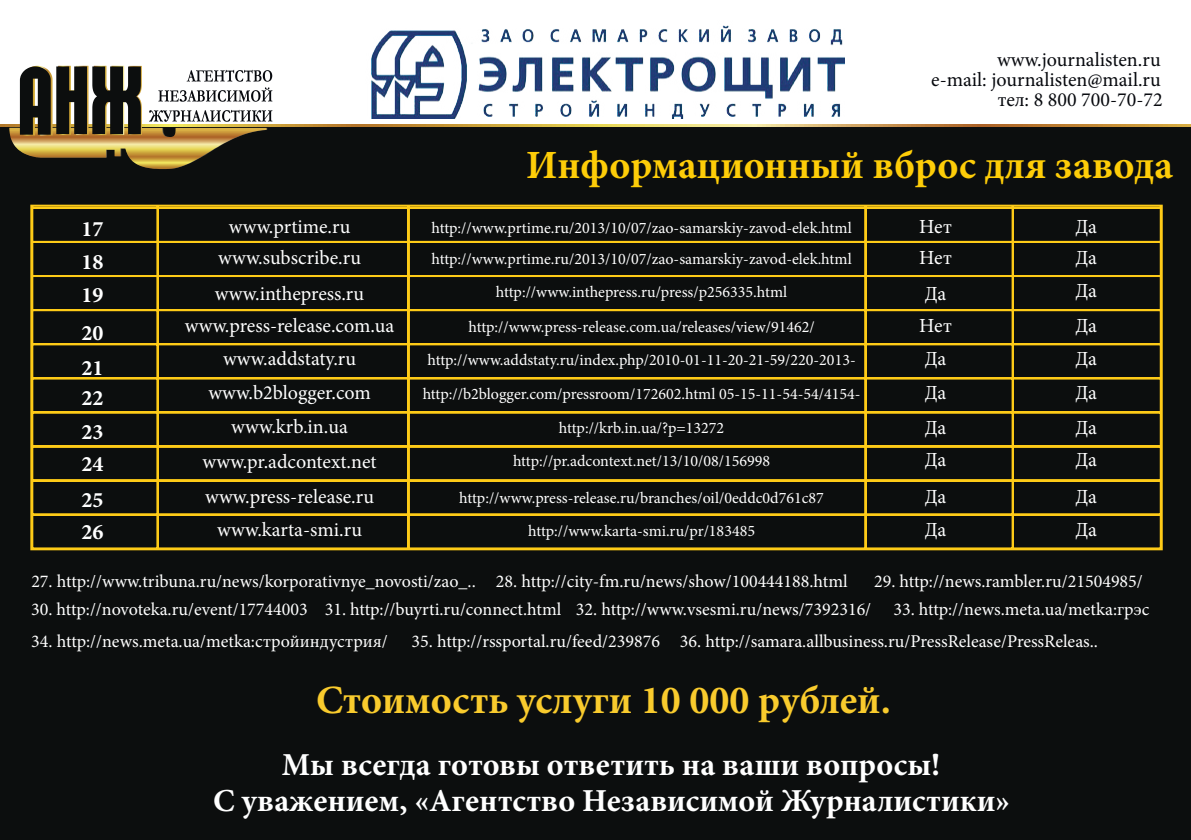
<style>
.page{position:relative;width:1191px;height:840px;background:#fff}
.page>*{position:absolute;margin:0;border:0;box-sizing:border-box;transform-origin:0 0}
.t1{font:700 40px "Minion Pro";color:#fecd08}
.t2{font:700 40px "Minion Pro";color:#f9cb2d}
.t3{font:700 32px/36px "Minion Pro";color:#fff;text-align:center}
.t4{font:700 22px/36.4px "Minion Pro";color:#fff}
.t5{font:20px/33.8px "Minion Pro";color:#fff}
.t6{font:20px/20px "Minion Pro";color:#07090e;text-align:right}
.t7{font:18px "Minion Pro";color:#fff}
.t8{font:16px/33.6px "Minion Pro";color:#fff;text-align:center}
</style>
<div class="page">
<div style="left:0;top:0;width:1190px;height:839px;background:#0c0e0e"></div>
<div style="left:0;top:0;width:1190px;height:124px;background:#fff"></div>
<svg style="left:0;top:124px;width:1190px;height:3px;background:#cea34d"></svg>
<svg style="left:9px;top:66px;width:263px;height:103px"></svg>
<img style="left:371px;top:25px;width:474px;height:94px">
<svg style="left:33px;top:207px;width:1126px;height:340px"></svg>
<div style="left:30px;top:204px;width:1132px;height:346px;border:2px solid #fecb17"></div>
<p class="t6" style="left:931px;top:49px;width:233px">www.journalisten.ru<br>e-mail: journalisten@mail.ru тел: 8 800 700-70-72</p>
<h1 class="t1" style="left:526px;top:137px;width:648px">Информационный вброс для завода</h1>
<h3 class="t4" style="left:81px;top:210px;width:23px">17</h3>
<h3 class="t4" style="left:81px;top:243px;width:23px">18</h3>
<h3 class="t4" style="left:81px;top:277px;width:23px;text-align:justify">19<br>20<br>21</h3>
<h3 class="t4" style="left:81px;top:379px;width:23px;line-height:34.6px">22<br>23</h3>
<h3 class="t4" style="left:81px;top:446px;width:23px;line-height:35.6px">24<br>25</h3>
<h3 class="t4" style="left:81px;top:513px;width:23px">26</h3>
<p class="t5" style="left:218px;top:210px;width:144px;line-height:31.4px;text-align:center">www.prtime.ru www.subscribe.ru</p>
<p class="t5" style="left:185px;top:276px;width:211px;text-align:center">www.inthepress.ru www.press-release.com.ua www.addstaty.ru www.b2blogger.com www.krb.in.ua www.pr.adcontext.net www.press-release.ru www.karta-smi.ru</p>
<p class="t8" style="left:431px;top:211px;width:422px">http://www.prtime.ru/2013/10/07/zao-samarskiy-zavod-elek.html</p>
<p class="t8" style="left:431px;top:242px;width:422px;line-height:33px">http://www.prtime.ru/2013/10/07/zao-samarskiy-zavod-elek.html http://www.inthepress.ru/press/p256335.html</p>
<p class="t8" style="left:423px;top:310px;width:439px">http://www.press-release.com.ua/releases/view/91462/ http://www.addstaty.ru/index.php/2010-01-11-20-21-59/220-2013- http://b2blogger.com/pressroom/172602.html 05-15-11-54-54/4154- http://krb.in.ua/?p=13272<br>http://pr.adcontext.net/13/10/08/156998</p>
<p class="t8" style="left:459px;top:480px;width:366px;line-height:33px">http://www.press-release.ru/branches/oil/0eddc0d761c87 http://www.karta-smi.ru/pr/183485</p>
<p class="t5" style="left:919px;top:211px;width:34px;line-height:31px">Нет<br>Нет</p>
<p class="t5" style="left:924px;top:276px;width:23px">Да</p>
<p class="t5" style="left:919px;top:308px;width:34px">Нет</p>
<p class="t5" style="left:924px;top:341px;width:23px;line-height:34.4px;text-align:justify">Да Да Да</p>
<p class="t5" style="left:924px;top:441px;width:23px;line-height:36.4px">Да<br>Да</p>
<p class="t5" style="left:924px;top:512px;width:23px">Да</p>
<p class="t5" style="left:1075px;top:209px;width:23px;text-align:justify">Да Да Да Да Да Да Да</p>
<p class="t5" style="left:1075px;top:441px;width:23px;line-height:36.4px">Да<br>Да</p>
<p class="t5" style="left:1075px;top:512px;width:23px">Да</p>
<p class="t7" style="left:31px;top:568px;width:818px">27. http://www.tribuna.ru/news/korporativnye_novosti/zao_.. 28. http://city-fm.ru/news/show/100444188.html</p>
<p class="t7" style="left:874px;top:568px;width:270px">29. http://news.rambler.ru/21504985/</p>
<p class="t7" style="left:31px;top:597px;width:841px">30. http://novoteka.ru/event/17744003 31. http://buyrti.ru/connect.html 32. http://www.vsesmi.ru/news/7392316/</p>
<p class="t7" style="left:31px;top:629px;width:358px">34. http://news.meta.ua/metka:стройиндустрия/</p>
<p class="t7" style="left:412px;top:629px;width:688px">35. http://rssportal.ru/feed/239876 36. http://samara.allbusiness.ru/PressRelease/PressReleas..</p>
<p class="t7" style="left:893px;top:597px;width:258px">33. http://news.meta.ua/metka:грэс</p>
<h1 class="t2" style="left:316px;top:672px;width:576px">Стоимость услуги 10 000 рублей.</h1>
<h2 class="t3" style="left:213px;top:746px;width:798px">Мы всегда готовы ответить на ваши вопросы!<br>С уважением, «Агентство Независимой Журналистики»</h2>
</div>
